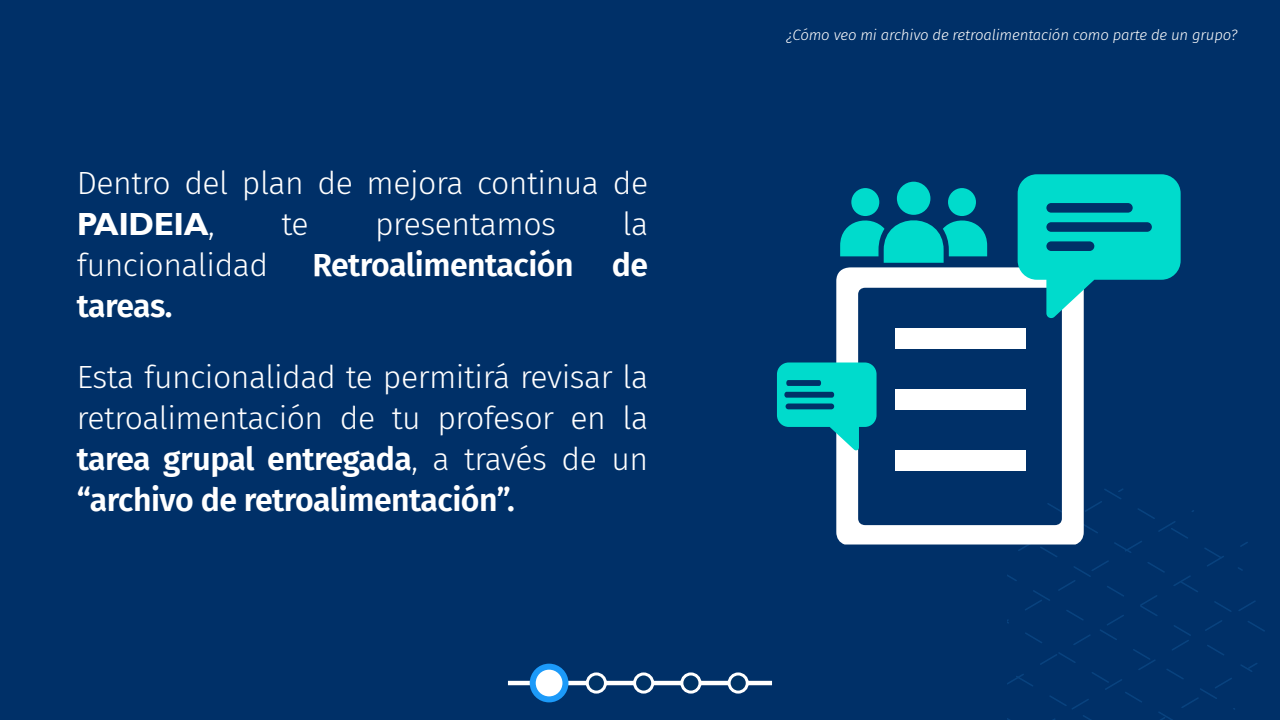
<style>
.page{position:relative;width:1280px;height:720px;background:#003068}
.page>*{position:absolute;margin:0;border:0;box-sizing:border-box;transform-origin:0 0}
.t1{font:300 32px/41px "Fira Sans";letter-spacing:-.015em;color:#fff;text-align:justify}
.t2{font:600 32px "Fira Sans";letter-spacing:-.015em;color:#fff}
.t3{font:700 32px "Gill Sans";letter-spacing:-.015em;color:#fff}
.t4{font:italic 300 15px "Fira Sans";letter-spacing:-.01em;color:#fff}
.s1{font-family:"Fira Sans";font-weight:300}
.s2{font-weight:600}
</style>
<div class="page">
<svg style="left:1008px;top:488px;width:257px;height:232px"></svg>
<hr style="left:508px;top:681px;width:264px;height:4px;background:#fff">
<div style="left:533px;top:667px;width:32px;height:32px;background:#fff;border-radius:50%"></div>
<div style="left:530px;top:664px;width:38px;height:38px;border:6px solid #1c9af9;border-radius:50%"></div>
<svg style="left:587px;top:674px;width:18px;height:18px"></svg>
<div style="left:586px;top:672px;width:21px;height:22px;border:3px solid #fff;border-radius:50%"></div>
<svg style="left:635px;top:674px;width:18px;height:18px"></svg>
<div style="left:633px;top:672px;width:21px;height:22px;border:3px solid #fff;border-radius:50%"></div>
<svg style="left:682px;top:674px;width:18px;height:18px"></svg>
<div style="left:680px;top:672px;width:21px;height:22px;border:3px solid #fff;border-radius:50%"></div>
<svg style="left:729px;top:674px;width:18px;height:18px"></svg>
<div style="left:728px;top:672px;width:21px;height:22px;border:3px solid #fff;border-radius:50%"></div>
<svg style="left:836px;top:267px;width:248px;height:278px"></svg>
<svg style="left:1018px;top:174px;width:163px;height:145px"></svg>
<svg style="left:777px;top:363px;width:100px;height:88px"></svg>
<svg style="left:840px;top:182px;width:147px;height:81px"></svg>
<p class="t1" style="left:77px;top:162px;width:573px">Dentro del plan de mejora continua de</p>
<p class="t3" style="left:77px;top:205px;width:140px">PAIDEIA<span class="s1">,</span></p>
<p class="t1" style="left:281px;top:203px;width:29px">te</p>
<p class="t1" style="left:375px;top:203px;width:182px">presentamos</p>
<p class="t1" style="left:623px;top:203px;width:27px">la</p>
<p class="t1" style="left:77px;top:244px;width:193px">funcionalidad</p>
<p class="t2" style="left:312px;top:239px;width:337px">Retroalimentación de</p>
<p class="t2" style="left:77px;top:280px;width:97px">tareas.</p>
<p class="t1" style="left:77px;top:356px;width:573px">Esta funcionalidad te permitirá revisar la retroalimentación de tu profesor en la <span class="s2">tarea grupal entregada</span>, a través de un <span class="s2">“archivo de retroalimentación”.</span></p>
<p class="t4" style="left:786px;top:24px;width:452px">¿Cómo veo mi archivo de retroalimentación como parte de un grupo?</p>
</div>
